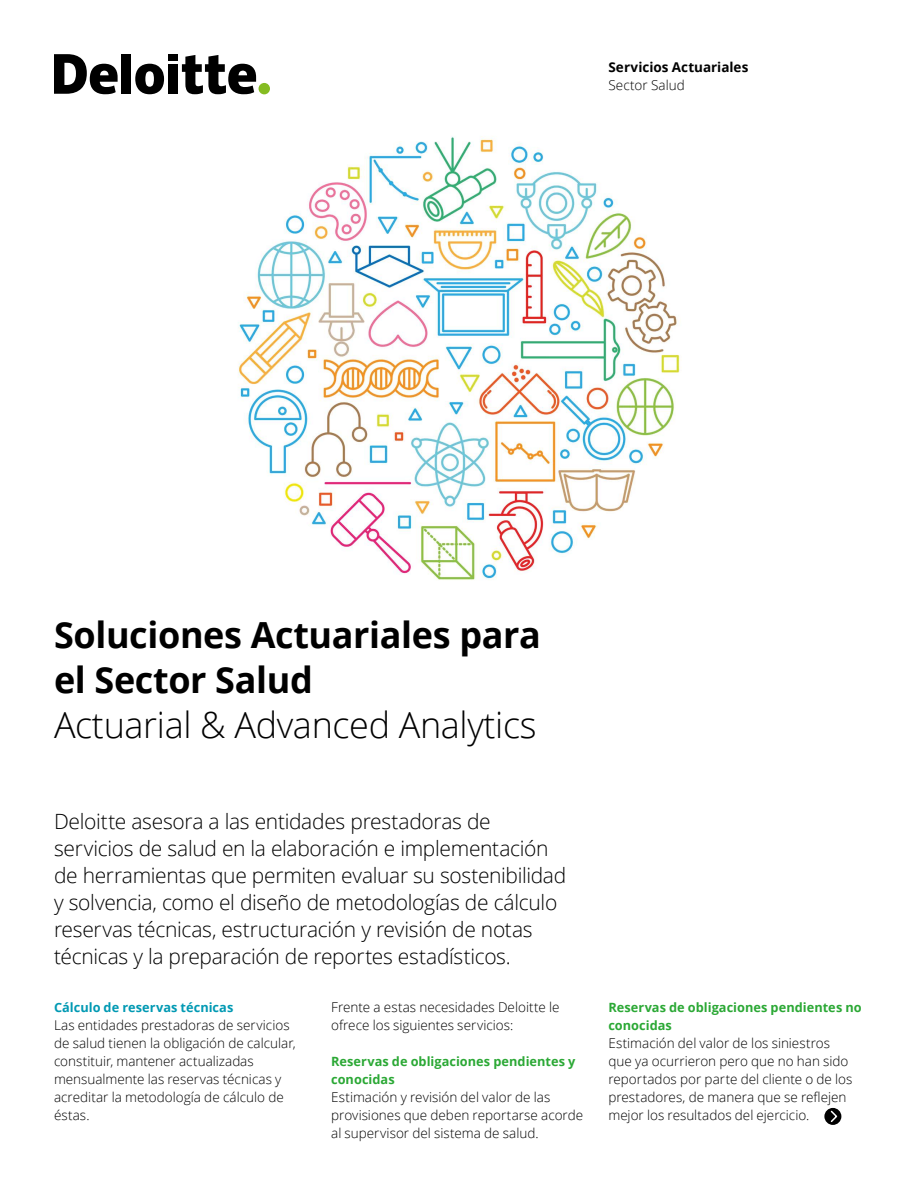
<style>
.page{position:relative;width:918px;height:1188px;background:#fff}
.page>*{position:absolute;margin:0;border:0;box-sizing:border-box;transform-origin:0 0}
.t1{font:700 36px/45px "Open Sans";letter-spacing:-.01em;color:#000}
.t2{font:300 36px "Open Sans";letter-spacing:-.01em;color:#000}
.t3{font:300 21px/27px "Open Sans";letter-spacing:-.015em;color:#000}
.t4{font:300 13.5px/18px "Open Sans";color:#000}
.t5{font:700 13.5px "Open Sans";color:#000}
.t6{font:700 12.75px/18px "Open Sans";letter-spacing:.005em;color:#2ba835}
.t7{font:700 12.75px "Open Sans";letter-spacing:.005em;color:#0099b3}
</style>
<div class="page">
<svg style="left:824px;top:1108px;width:17px;height:17px"></svg>
<svg style="left:829px;top:1109px;width:10px;height:15px"></svg>
<div style="left:259px;top:83px;width:11px;height:11px;background:#85bc22;border-radius:50%"></div>
<div style="left:121px;top:54px;width:10px;height:40px;background:#000"></div>
<svg style="left:135px;top:64px;width:29px;height:30px"></svg>
<div style="left:168px;top:64px;width:10px;height:30px;background:#000"></div>
<div style="left:168px;top:54px;width:10px;height:7px;background:#000"></div>
<svg style="left:182px;top:55px;width:74px;height:39px"></svg>
<svg style="left:54px;top:54px;width:64px;height:40px"></svg>
<img style="left:234px;top:133px;width:450px;height:451px;border-radius:225px">
<p class="t5" style="left:608px;top:58px;width:142px">Servicios Actuariales</p>
<p class="t4" style="left:608px;top:76px;width:78px">Sector Salud</p>
<h1 class="t1" style="left:54px;top:612px;width:488px">Soluciones Actuariales para el Sector Salud</h1>
<h1 class="t2" style="left:54px;top:700px;width:484px">Actuarial &amp; Advanced Analytics</h1>
<p class="t3" style="left:54px;top:807px;width:514px">Deloitte asesora a las entidades prestadoras de servicios de salud en la elaboración e implementación de herramientas que permiten evaluar su sostenibilidad y solvencia, como el diseño de metodologías de cálculo reservas técnicas, estructuración y revisión de notas técnicas y la preparación de reportes estadísticos.</p>
<p class="t7" style="left:54px;top:999px;width:181px">Cálculo de reservas técnicas</p>
<p class="t4" style="left:54px;top:1016px;width:243px">Las entidades prestadoras de servicios de salud tienen la obligación de calcular, constituir, mantener actualizadas mensualmente las reservas técnicas y acreditar la metodología de cálculo de éstas.</p>
<p class="t4" style="left:331px;top:998px;width:230px">Frente a estas necesidades Deloitte le ofrece los siguientes servicios:</p>
<p class="t6" style="left:331px;top:1052px;width:246px">Reservas de obligaciones pendientes y conocidas</p>
<p class="t4" style="left:331px;top:1088px;width:254px">Estimación y revisión del valor de las provisiones que deben reportarse acorde al supervisor del sistema de salud.</p>
<p class="t6" style="left:608px;top:998px;width:255px">Reservas de obligaciones pendientes no conocidas</p>
<p class="t4" style="left:608px;top:1034px;width:246px">Estimación del valor de los siniestros que ya ocurrieron pero que no han sido reportados por parte del cliente o de los prestadores, de manera que se reflejen mejor los resultados del ejercicio.</p>
</div>
